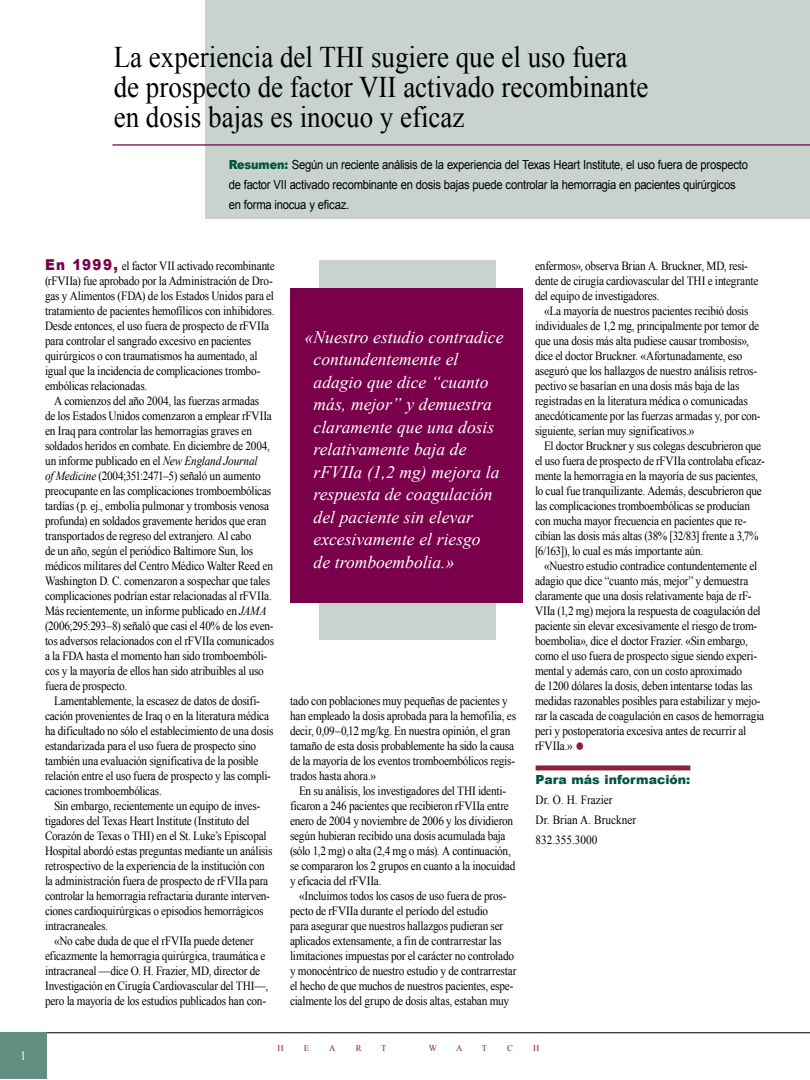
<style>
.page{position:relative;width:810px;height:1080px;background:#fff}
.page>*{position:absolute;margin:0;border:0;box-sizing:border-box;transform-origin:0 0}
.t1{font:30px/30px "Times New Roman";color:#000;scale:.9 1}
.t2{font:30px "Times New Roman";color:#8c223a;scale:.9 1}
.t3{font:italic 17.5px/22.5px "Times New Roman";color:#fff}
.t4{font:12.5px/15px "Times New Roman";letter-spacing:-.02em;color:#000;scale:.9 1}
.t5{font:12.5px/20px "Arial";letter-spacing:-.025em;color:#000;scale:.9 1}
.t6{font:12.5px/20px "Times New Roman";color:#000;scale:.9 1}
.t7{font:900 12.5px "Arial";color:#005542}
.t8{font:12.5px "Times New Roman";color:#fff5e8}
.t9{font:8.75px "Times New Roman";color:#8c223a}
.s1{font-weight:900;color:#005542}
.s2{font-family:"Arial";font-weight:900;font-size:15px;color:#7b004b}
.s3{font-style:italic}
</style>
<div class="page">
<div style="left:536px;top:765px;width:154px;height:5px;background:#8c223a"></div>
<div style="left:206px;top:0;width:604px;height:219px;background:#c9d3ce"></div>
<hr style="left:112px;top:144px;width:698px;height:2px;background:#7b004b">
<hr style="left:1px;top:1032px;width:809px;height:1px;background:#000">
<div style="left:0;top:1032px;width:47px;height:47px;background:#608e7f"></div>
<div style="left:319px;top:261px;width:177px;height:379px;background:#c9d3ce"></div>
<div style="left:290px;top:288px;width:233px;height:315px;background:#7b004b"></div>
<p class="t8" style="left:20px;top:1047px;width:8px">1</p>
<h1 class="t1" style="left:114px;top:42px;width:596px">La experiencia del THI sugiere que el uso fuera de prospecto de factor VII activado recombinante en dosis bajas es inocuo y eficaz</h1>
<p class="t5" style="left:229px;top:155px;width:579px"><span class="s1">Resumen:</span> Según un reciente análisis de la experiencia del Texas Heart Institute, el uso fuera de prospecto de factor VII activado recombinante en dosis bajas puede controlar la hemorragia en pacientes quirúrgicos en forma inocua y eficaz.</p>
<p class="t4" style="left:45px;top:258px;width:257px"><span class="s2">En 1999,</span> el factor VII activado recombinante (rFVIIa) fue aprobado por la Administración de Dro&shy;gas y Alimentos (FDA) de los Estados Unidos para el tratamiento de pacientes hemofílicos con inhibidores.<br>Desde entonces, el uso fuera de prospecto de rFVIIa para controlar el sangrado excesivo en pacientes quirúrgicos o con traumatismos ha aumentado, al igual que la incidencia de complicaciones trombo&shy;embólicas relacionadas.</p>
<p class="t4" style="left:45px;top:393px;width:256px;text-indent:9px">A comienzos del año 2004, las fuerzas armadas<br>de los Estados Unidos comenzaron a emplear rFVIIa en Iraq para controlar las hemorragias graves en soldados heridos en combate. En diciembre de 2004, un informe publicado en el <span class="s3">New England Journal<br>of Medicine</span> (2004;351:2471–5) señaló un aumento preocupante en las complicaciones tromboembólicas tardías (p. ej., embolia pulmonar y trombosis venosa profunda) en soldados gravemente heridos que eran transportados de regreso del extranjero. Al cabo<br>de un año, según el periódico Baltimore Sun, los médicos militares del Centro Médico Walter Reed en Washington D. C. comenzaron a sospechar que tales complicaciones podrían estar relacionadas al rFVIIa.<br>Más recientemente, un informe publicado en <span class="s3">JAMA </span>(2006;295:293–8) señaló que casi el 40% de los even&shy;tos adversos relacionados con el rFVIIa comunicados a la FDA hasta el momento han sido tromboembóli&shy;cos y la mayoría de ellos han sido atribuibles al uso fuera de prospecto.</p>
<p class="t4" style="left:45px;top:693px;width:255px;text-indent:9px">Lamentablemente, la escasez de datos de dosifi&shy;cación provenientes de Iraq o en la literatura médica ha dificultado no sólo el establecimiento de una dosis estandarizada para el uso fuera de prospecto sino también una evaluación significativa de la posible relación entre el uso fuera de prospecto y las compli&shy;caciones tromboembólicas.</p>
<p class="t4" style="left:45px;top:798px;width:254px;text-indent:9px">Sin embargo, recientemente un equipo de inves&shy;tigadores del Texas Heart Institute (Instituto del Corazón de Texas o THI) en el St. Luke’s Episcopal Hospital abordó estas preguntas mediante un análisis retrospectivo de la experiencia de la institución con la administración fuera de prospecto de rFVIIa para controlar la hemorragia refractaria durante interven&shy;ciones cardioquirúrgicas o episodios hemorrágicos intracraneales.</p>
<p class="t4" style="left:45px;top:933px;width:250px;text-indent:9px">«No cabe duda de que el rFVIIa puede detener eficazmente la hemorragia quirúrgica, traumática e intracraneal —dice O. H. Frazier, MD, director de Investigación en Cirugía Cardiovascular del THI—, pero la mayoría de los estudios publicados han con-</p>
<p class="t3" style="left:314px;top:325px;width:191px;text-indent:-9px">«Nuestro estudio contradice contundentemente el adagio que dice “cuanto más, mejor” y demuestra claramente que una dosis relativamente baja de rFVIIa (1,2 mg) mejora la respuesta de coagulación del paciente sin elevar excesivamente el riesgo<br>de tromboembolia.»</p>
<p class="t4" style="left:290px;top:693px;width:253px">tado con poblaciones muy pequeñas de pacientes y han empleado la dosis aprobada para la hemofilia, es decir, 0,09–0,12 mg/kg. En nuestra opinión, el gran tamaño de esta dosis probablemente ha sido la causa de la mayoría de los eventos tromboembólicos regis&shy;trados hasta ahora.»</p>
<p class="t4" style="left:290px;top:783px;width:252px;text-indent:9px">En su análisis, los investigadores del THI identi&shy;ficaron a 246 pacientes que recibieron rFVIIa entre enero de 2004 y noviembre de 2006 y los dividieron según hubieran recibido una dosis acumulada baja (sólo 1,2 mg) o alta (2,4 mg o más). A continuación, se compararon los 2 grupos en cuanto a la inocuidad y eficacia del rFVIIa.</p>
<p class="t4" style="left:290px;top:888px;width:253px;text-indent:9px">«Incluimos todos los casos de uso fuera de pros&shy;pecto de rFVIIa durante el período del estudio<br>para asegurar que nuestros hallazgos pudieran ser aplicados extensamente, a fin de contrarrestar las limitaciones impuestas por el carácter no controlado y monocéntrico de nuestro estudio y de contrarrestar el hecho de que muchos de nuestros pacientes, espe&shy;cialmente los del grupo de dosis altas, estaban muy</p>
<p class="t4" style="left:535px;top:258px;width:250px">enfermos», observa Brian A. Bruckner, MD, resi&shy;dente de cirugía cardiovascular del THI e integrante del equipo de investigadores.</p>
<p class="t4" style="left:535px;top:303px;width:252px;text-indent:9px">«La mayoría de nuestros pacientes recibió dosis individuales de 1,2 mg, principalmente por temor de que una dosis más alta pudiese causar trombosis», dice el doctor Bruckner. «Afortunadamente, eso aseguró que los hallazgos de nuestro análisis retros&shy;pectivo se basarían en una dosis más baja de las registradas en la literatura médica o comunicadas anecdóticamente por las fuerzas armadas y, por con&shy;siguiente, serían muy significativos.»</p>
<p class="t4" style="left:535px;top:438px;width:257px;text-indent:9px">El doctor Bruckner y sus colegas descubrieron que el uso fuera de prospecto de rFVIIa controlaba eficaz&shy;mente la hemorragia en la mayoría de sus pacientes, lo cual fue tranquilizante. Además, descubrieron que las complicaciones tromboembólicas se producían con mucha mayor frecuencia en pacientes que re&shy;cibían las dosis más altas (38% [32/83] frente a 3,7% [6/163]), lo cual es más importante aún.</p>
<p class="t4" style="left:535px;top:558px;width:256px;text-indent:9px">«Nuestro estudio contradice contundentemente el adagio que dice “cuanto más, mejor” y demuestra claramente que una dosis relativamente baja de rF-VIIa (1,2 mg) mejora la respuesta de coagulación del paciente sin elevar excesivamente el riesgo de trom&shy;boembolia», dice el doctor Frazier. «Sin embargo, como el uso fuera de prospecto sigue siendo experi&shy;mental y además caro, con un costo aproximado<br>de 1200 dólares la dosis, deben intentarse todas las medidas razonables posibles para estabilizar y mejo&shy;rar la cascada de coagulación en casos de hemorragia peri y postoperatoria excesiva antes de recurrir al rFVIIa.»</p>
<h1 class="t2" style="left:575px;top:726px;width:12px">•</h1>
<p class="t7" style="left:536px;top:770px;width:156px">Para más información:</p>
<p class="t6" style="left:536px;top:789px;width:113px">Dr. O. H. Frazier<br>Dr. Brian A. Bruckner<br>832.355.3000</p>
<p class="t9" style="left:277px;top:1042px;width:8px">H</p>
<p class="t9" style="left:304px;top:1042px;width:22px">eart</p>
<p class="t9" style="left:429px;top:1042px;width:10px">W</p>
<p class="t9" style="left:456px;top:1042px;width:22px">atch</p>
</div>
